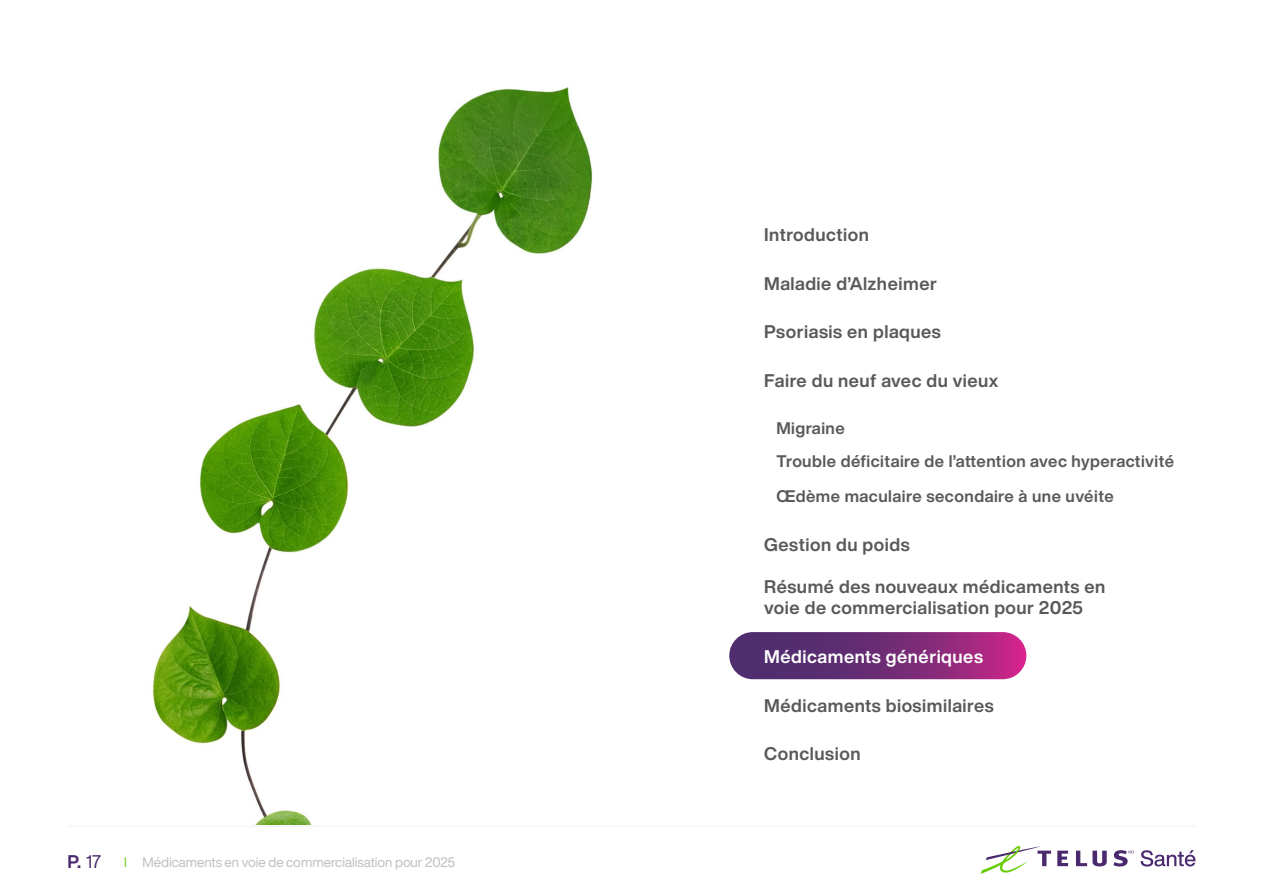
<style>
.page{position:relative;width:1263px;height:894px;background:#fff}
.page>*{position:absolute;margin:0;border:0;box-sizing:border-box;transform-origin:0 0}
.t1{font:18px/21.6px "H Nfor TELUS Display Bd";letter-spacing:.03em;color:#58595b}
.t2{font:18px "H Nfor TELUS Display Bd";letter-spacing:.03em;color:#fff}
.t3{font:18px "H Nfor TELUS Display Bd";color:#4b286d}
.t4{font:16.5px "H Nfor TELUS Display Bd";letter-spacing:.03em;color:#58595b}
.t5{font:13.5px "H Nfor TELUS Display";color:#bcbec0}
.s1{font-family:"H Nfor TELUS Display"}
.s2{color:#6c0}
</style>
<div class="page">
<hr style="left:68px;top:825px;width:1127px;height:1px;background:#f4f5f7">
<svg style="left:1057px;top:850px;width:11px;height:15px"></svg>
<svg style="left:1076px;top:850px;width:30px;height:16px"></svg>
<svg style="left:981px;top:845px;width:70px;height:28px"></svg>
<svg style="left:1113px;top:850px;width:21px;height:16px"></svg>
<svg style="left:1140px;top:850px;width:55px;height:16px"></svg>
<img style="left:152px;top:87px;width:660px;height:737px">
<svg style="left:729px;top:632px;width:297px;height:47px;background:#772b77"></svg>
<p class="t3" style="left:68px;top:849px;width:35px">P. <span class="s1">17</span></p>
<p class="t5" style="left:124px;top:853px;width:332px"><span class="s2">l</span> Médicaments en voie de commercialisation pour 2025</p>
<p class="t1" style="left:764px;top:224px;width:106px">Introduction</p>
<p class="t1" style="left:764px;top:272px;width:174px">Maladie d’Alzheimer</p>
<p class="t1" style="left:764px;top:321px;width:178px">Psoriasis en plaques</p>
<p class="t1" style="left:764px;top:369px;width:235px">Faire du neuf avec du vieux</p>
<p class="t4" style="left:776px;top:416px;width:70px">Migraine</p>
<p class="t4" style="left:776px;top:450px;width:399px">Trouble déficitaire de l’attention avec hyperactivité</p>
<p class="t4" style="left:776px;top:485px;width:339px">Œdème maculaire secondaire à une uvéite</p>
<p class="t1" style="left:764px;top:533px;width:147px">Gestion du poids</p>
<p class="t1" style="left:764px;top:575px;width:343px">Résumé des nouveaux médicaments en voie de commercialisation pour 2025</p>
<p class="t2" style="left:764px;top:644px;width:220px">Médicaments génériques</p>
<p class="t1" style="left:764px;top:694px;width:231px">Médicaments biosimilaires</p>
<p class="t1" style="left:764px;top:743px;width:98px">Conclusion</p>
</div>
